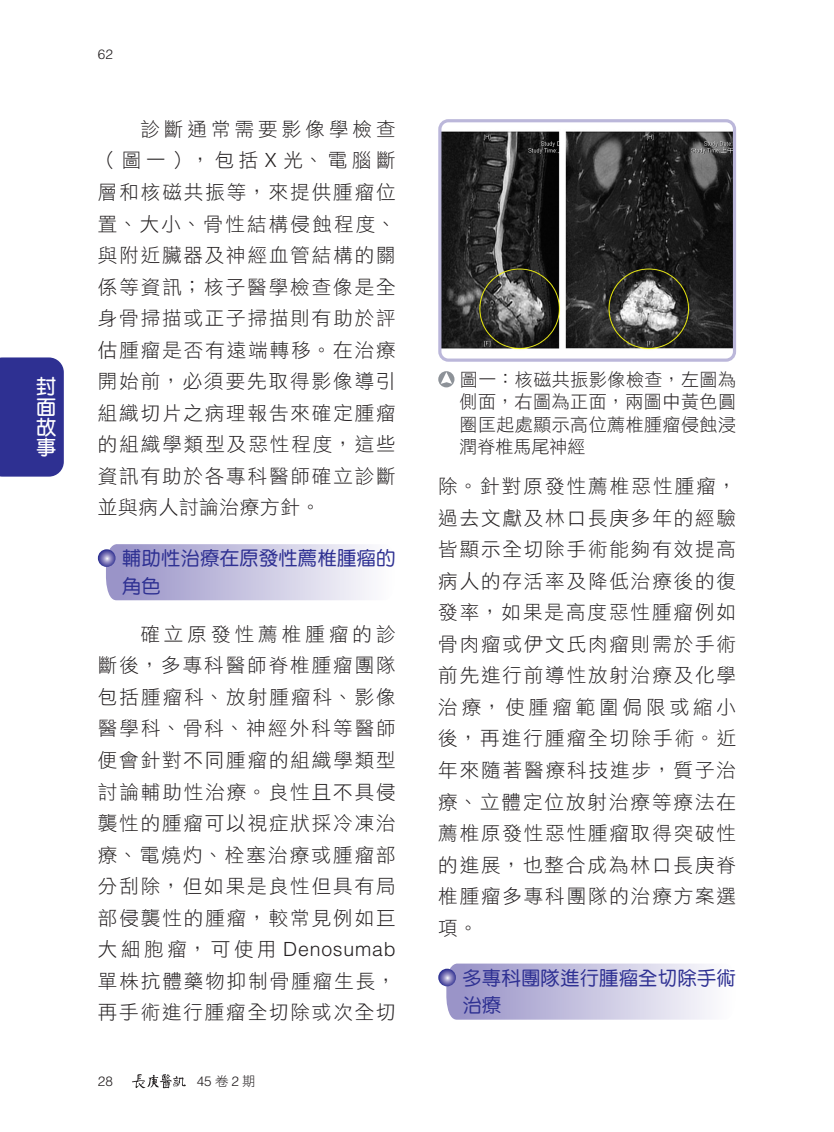
<style>
.page{position:relative;width:834px;height:1132px;background:#fff}
.page>*{position:absolute;margin:0;border:0;box-sizing:border-box;transform-origin:0 0}
.t1{font:700 20.25px/20.2px "AR Yuan B5";color:#fff;text-align:justify}
.t2{font:19.5px/31.5px "DF Hei Std W3";letter-spacing:.095em;color:#231f20;text-align:justify}
.t3{font:19.5px/27.9px "DF Yuan Std W5";color:#2e3092}
.t4{font:300 19.5px "Helvetica LT Std";letter-spacing:.04em;color:#231f20}
.t5{font:18px/22.4px "DF Hei Std W3";letter-spacing:.025em;color:#231f20;text-align:justify}
.t6{font:300 13.5px "Helvetica LT Std";color:#231f20}
.s1{font-family:"Helvetica LT Std";font-weight:300}
.s2{font-family:"DF Hei Std W3";font-weight:400}
</style>
<div class="page">
<div style="left:0;top:357px;width:64px;height:119px;background:#2e3092"></div>
<svg style="left:106px;top:544px;width:263px;height:56px;background:#c5c2df"></svg>
<svg style="left:98px;top:549px;width:17px;height:17px"></svg>
<svg style="left:446px;top:963px;width:264px;height:56px;background:#c6c2df"></svg>
<svg style="left:438px;top:968px;width:18px;height:17px"></svg>
<img style="left:442px;top:131px;width:290px;height:219px">
<div style="left:438px;top:119px;width:298px;height:242px;border:3px solid #bbb7da;border-radius:9px"></div>
<div style="left:438px;top:371px;width:16px;height:16px;background:#8d9298;border-radius:50%"></div>
<svg style="left:440px;top:372px;width:12px;height:12px"></svg>
<svg style="left:132px;top:1074px;width:54px;height:13px"></svg>
<p class="t1" style="left:36px;top:376px;width:21px">封面故事</p>
<p class="t6" style="left:98px;top:46px;width:17px">62</p>
<p class="t2" style="left:98px;top:113px;width:299px;text-indent:43px">診斷通常需要影像學檢查（圖一），包括<span class="s1">X</span>光、電腦斷層和核磁共振等，來提供腫瘤位置、大小、骨性結構侵蝕程度、與附近臟器及神經血管結構的關係等資訊；核子醫學檢查像是全身骨掃描或正子掃描則有助於評估腫瘤是否有遠端轉移。在治療開始前，必須要先取得影像導引組織切片之病理報告來確定腫瘤的組織學類型及惡性程度，這些資訊有助於各專科醫師確立診斷並與病人討論治療方針。</p>
<p class="t3" style="left:122px;top:543px;width:275px">輔助性治療在原發性薦椎腫瘤的角色</p>
<p class="t2" style="left:98px;top:617px;width:299px;text-indent:43px">確立原發性薦椎腫瘤的診斷後，多專科醫師脊椎腫瘤團隊包括腫瘤科、放射腫瘤科、影像醫學科、骨科、神經外科等醫師便會針對不同腫瘤的組織學類型討論輔助性治療。良性且不具侵襲性的腫瘤可以視症狀採冷凍治療、電燒灼、栓塞治療或腫瘤部分刮除，但如果是良性但具有局部侵襲性的腫瘤，較常見例如巨</p>
<p class="t4" style="left:98px;top:936px;width:299px"><span class="s2">大細胞瘤，可使用</span> Denosumab</p>
<p class="t2" style="left:98px;top:964px;width:299px">單株抗體藥物抑制骨腫瘤生長，再手術進行腫瘤全切除或次全切</p>
<p class="t6" style="left:98px;top:1072px;width:17px">28</p>
<p class="t6" style="left:197px;top:1072px;width:60px">45<span class="s2">卷</span>2<span class="s2">期</span></p>
<p class="t5" style="left:459px;top:368px;width:278px">圖一：核磁共振影像檢查，左圖為側面，右圖為正面，兩圖中黃色圓圈匡起處顯示高位薦椎腫瘤侵蝕浸潤脊椎馬尾神經</p>
<p class="t2" style="left:438px;top:470px;width:299px">除。針對原發性薦椎惡性腫瘤，過去文獻及林口長庚多年的經驗皆顯示全切除手術能夠有效提高病人的存活率及降低治療後的復發率，如果是高度惡性腫瘤例如骨肉瘤或伊文氏肉瘤則需於手術前先進行前導性放射治療及化學治療，使腫瘤範圍侷限或縮小後，再進行腫瘤全切除手術。近年來隨著醫療科技進步，質子治療、立體定位放射治療等療法在薦椎原發性惡性腫瘤取得突破性的進展，也整合成為林口長庚脊椎腫瘤多專科團隊的治療方案選項。</p>
<p class="t3" style="left:462px;top:962px;width:275px">多專科團隊進行腫瘤全切除手術治療</p>
</div>
